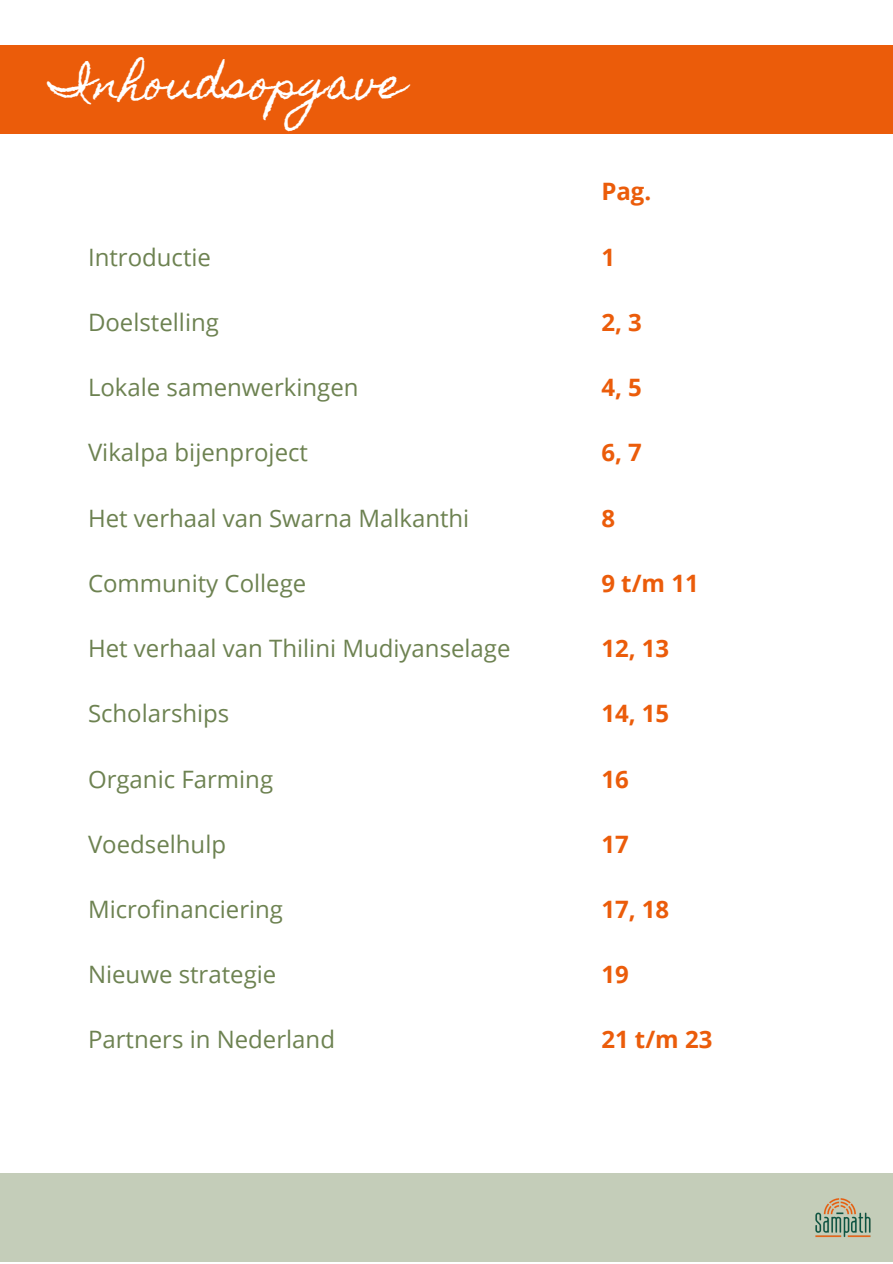
<style>
.page{position:relative;width:893px;height:1264px;background:#fff}
.page>*{position:absolute;margin:0;border:0;box-sizing:border-box;transform-origin:0 0}
.t1{font:42px "Homemade Apple";color:#fff}
.t2{font:24px "Open Sans";color:#6d8251}
.t3{font:700 24px "Open Sans";color:#eb5c0a}
</style>
<div class="page">
<div style="left:0;top:1173px;width:892px;height:88px;background:#c4cdb9"></div>
<img style="left:815px;top:1198px;width:56px;height:40px">
<div style="left:0;top:45px;width:892px;height:88px;background:#eb5c0a"></div>
<h1 class="t1" style="left:51px;top:59px;width:355px">Inhoudsopgave</h1>
<p class="t3" style="left:601px;top:175px;width:51px">Pag.</p>
<p class="t2" style="left:88px;top:240px;width:124px">Introductie</p>
<p class="t3" style="left:601px;top:240px;width:15px">1</p>
<p class="t2" style="left:88px;top:305px;width:132px">Doelstelling</p>
<p class="t3" style="left:601px;top:305px;width:42px">2, 3</p>
<p class="t2" style="left:88px;top:370px;width:272px">Lokale samenwerkingen</p>
<p class="t3" style="left:601px;top:370px;width:42px">4, 5</p>
<p class="t2" style="left:88px;top:436px;width:221px">Vikalpa bijenproject</p>
<p class="t3" style="left:601px;top:436px;width:42px">6, 7</p>
<p class="t2" style="left:88px;top:501px;width:383px">Het verhaal van Swarna Malkanthi</p>
<p class="t3" style="left:601px;top:501px;width:15px">8</p>
<p class="t2" style="left:88px;top:566px;width:220px">Community College</p>
<p class="t3" style="left:601px;top:566px;width:99px">9 t/m 11</p>
<p class="t2" style="left:88px;top:631px;width:424px">Het verhaal van Thilini Mudiyanselage</p>
<p class="t3" style="left:601px;top:631px;width:69px">12, 13</p>
<p class="t2" style="left:88px;top:696px;width:143px">Scholarships</p>
<p class="t3" style="left:601px;top:696px;width:69px">14, 15</p>
<p class="t2" style="left:88px;top:761px;width:187px">Organic Farming</p>
<p class="t3" style="left:601px;top:761px;width:29px">16</p>
<p class="t2" style="left:88px;top:827px;width:140px">Voedselhulp</p>
<p class="t3" style="left:601px;top:827px;width:29px">17</p>
<p class="t2" style="left:88px;top:892px;width:196px">Microfinanciering</p>
<p class="t3" style="left:601px;top:892px;width:69px">17, 18</p>
<p class="t2" style="left:88px;top:957px;width:190px">Nieuwe strategie</p>
<p class="t3" style="left:601px;top:957px;width:29px">19</p>
<p class="t2" style="left:88px;top:1022px;width:248px">Partners in Nederland</p>
<p class="t3" style="left:601px;top:1022px;width:113px">21 t/m 23</p>
</div>
